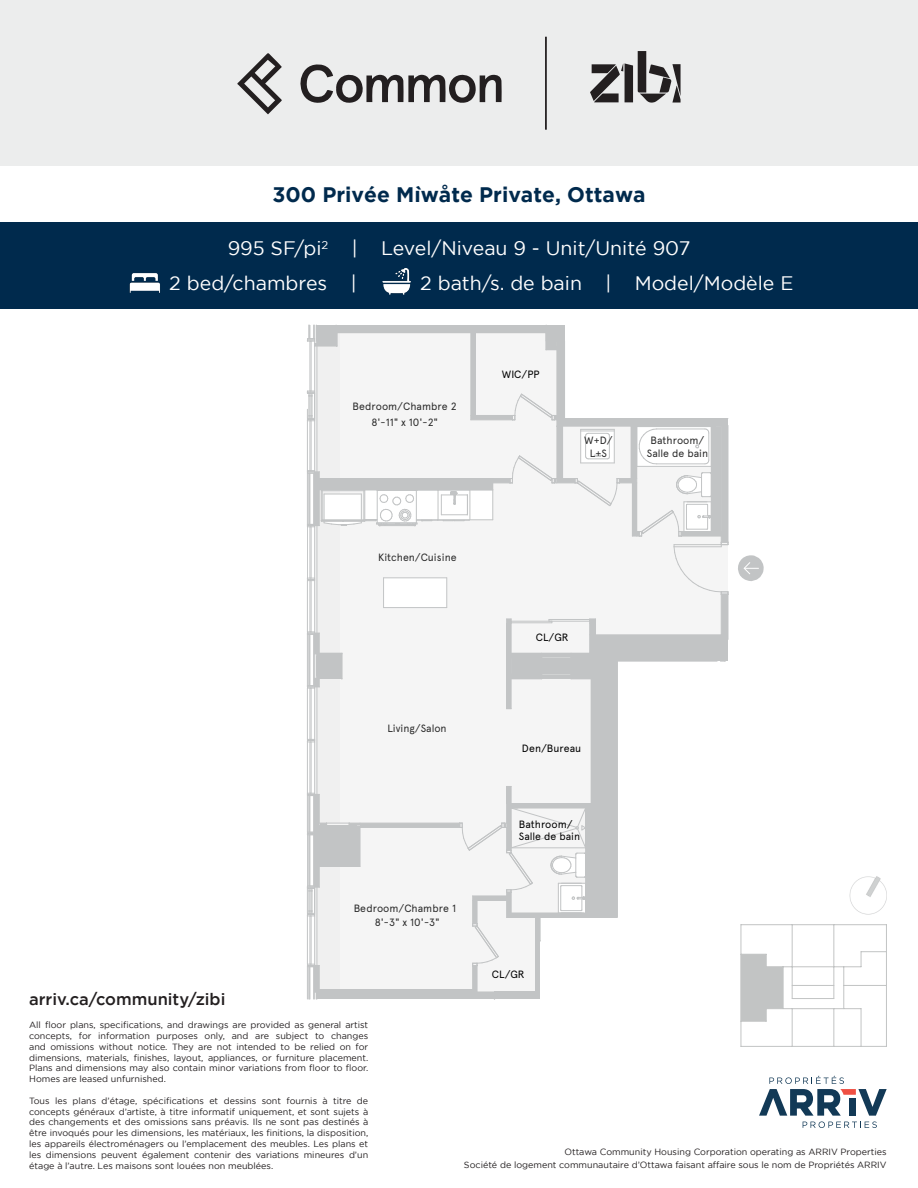
<style>
.page{position:relative;width:918px;height:1188px;background:#fff}
.page>*{position:absolute;margin:0;border:0;box-sizing:border-box;transform-origin:0 0}
.t1{font:700 21px "Gotham";color:#002a4d}
.t2{font:19.5px "Gotham";color:#fff}
.t3{font:500 16.5px "Gotham";color:#231f20}
.t4{font:10.5px/12.5px "Apercu Pro";color:#2a2a2a;text-align:center}
.t5{font:10.5px/12.5px "Apercu Pro";color:#000}
.t6{font:9px/10.8px "Gotham";color:#231f20;text-align:justify}
</style>
<div class="page">
<svg style="left:759px;top:1076px;width:128px;height:52px"></svg>
<div style="left:0;top:0;width:918px;height:165px;background:#eceded"></div>
<svg style="left:237px;top:53px;width:45px;height:61px"></svg>
<svg style="left:545px;top:37px;width:2px;height:93px"></svg>
<svg style="left:300px;top:64px;width:202px;height:39px"></svg>
<svg style="left:590px;top:51px;width:91px;height:52px"></svg>
<div style="left:0;top:222px;width:918px;height:87px;background:#002a4d"></div>
<svg style="left:307px;top:325px;width:422px;height:674px"></svg>
<svg style="left:738px;top:555px;width:26px;height:26px"></svg>
<img style="left:849px;top:876px;width:38px;height:39px">
<img style="left:129px;top:273px;width:31px;height:20px">
<img style="left:382px;top:268px;width:29px;height:27px">
<hr style="left:792px;top:1009px;width:1px;height:37px;background:#c2c4c4">
<hr style="left:861px;top:1009px;width:1px;height:37px;background:#c2c4c4">
<svg style="left:861px;top:951px;width:25px;height:16px"></svg>
<hr style="left:834px;top:1009px;width:1px;height:37px;background:#c2c4c4">
<hr style="left:844px;top:985px;width:42px;height:1px;background:#c2c4c4">
<hr style="left:792px;top:985px;width:42px;height:1px;background:#c2c4c4">
<hr style="left:783px;top:967px;width:1px;height:42px;background:#c2c4c4">
<hr style="left:766px;top:1008px;width:95px;height:1px;background:#c2c4c4">
<hr style="left:844px;top:967px;width:1px;height:42px;background:#c2c4c4">
<hr style="left:834px;top:925px;width:1px;height:74px;background:#c2c4c4">
<hr style="left:792px;top:998px;width:42px;height:1px;background:#c2c4c4">
<hr style="left:792px;top:925px;width:1px;height:74px;background:#c2c4c4">
<hr style="left:766px;top:967px;width:95px;height:1px;background:#c2c4c4">
<hr style="left:741px;top:925px;width:1px;height:121px;background:#c2c4c4">
<hr style="left:741px;top:1046px;width:145px;height:1px;background:#c2c4c4">
<hr style="left:886px;top:925px;width:1px;height:121px;background:#c2c4c4">
<hr style="left:741px;top:924px;width:145px;height:1px;background:#c2c4c4">
<svg style="left:742px;top:954px;width:41px;height:68px"></svg>
<h1 class="t1" style="left:272px;top:182px;width:375px">300 Privée Mìwåte Private, Ottawa</h1>
<p class="t2" style="left:228px;top:237px;width:464px">995 SF/pi<sup>2</sup> | Level/Niveau 9 - Unit/Unité 907</p>
<p class="t2" style="left:169px;top:272px;width:189px">2 bed/chambres |</p>
<p class="t2" style="left:420px;top:272px;width:375px">2 bath/s. de bain | Model/Modèle E</p>
<p class="t4" style="left:352px;top:399px;width:106px">Bedroom/Chambre 2</p>
<p class="t4" style="left:371px;top:416px;width:68px">8'-11" x 10'-2"</p>
<p class="t5" style="left:502px;top:367px;width:39px">WIC/PP</p>
<p class="t4" style="left:584px;top:434px;width:30px">W+D/<br>L+S</p>
<p class="t4" style="left:647px;top:434px;width:63px">Bathroom/<br>Salle de bain</p>
<p class="t4" style="left:378px;top:551px;width:80px">Kitchen/Cuisine</p>
<p class="t5" style="left:536px;top:630px;width:34px">CL/GR</p>
<p class="t4" style="left:387px;top:721px;width:61px">Living/Salon</p>
<p class="t5" style="left:522px;top:741px;width:61px">Den/Bureau</p>
<p class="t5" style="left:519px;top:817px;width:63px">Bathroom/<br>Salle de bain</p>
<p class="t4" style="left:354px;top:901px;width:104px">Bedroom/Chambre 1</p>
<p class="t4" style="left:375px;top:915px;width:67px">8'-3" x 10'-3"</p>
<h3 class="t3" style="left:29px;top:990px;width:198px">arriv.ca/community/zibi</h3>
<p class="t6" style="left:29px;top:1020px;width:341px">All floor plans, specifications, and drawings are provided as general artist concepts, for information purposes only, and are subject to changes and omissions without notice. They are not intended to be relied on for dimensions, materials, finishes, layout, appliances, or furniture placement.<br>Plans and dimensions may also contain minor variations from floor to floor.<br>Homes are leased unfurnished.</p>
<p class="t6" style="left:29px;top:1095px;width:341px">Tous les plans d’étage, spécifications et dessins sont fournis à titre de concepts généraux d’artiste, à titre informatif uniquement, et sont sujets à des changements et des omissions sans préavis. Ils ne sont pas destinés à être invoqués pour les dimensions, les matériaux, les finitions, la disposition, les appareils électroménagers ou l’emplacement des meubles. Les plans et les dimensions peuvent également contenir des variations mineures d’un étage à l’autre. Les maisons sont louées non meublées.</p>
<p class="t5" style="left:492px;top:968px;width:34px">CL/GR</p>
<p class="t6" style="left:464px;top:1145px;width:424px;line-height:13.5px;text-align:right">Ottawa Community Housing Corporation operating as ARRIV Properties<br>Société de logement communautaire d’Ottawa faisant affaire sous le nom de Propriétés ARRIV</p>
</div>
